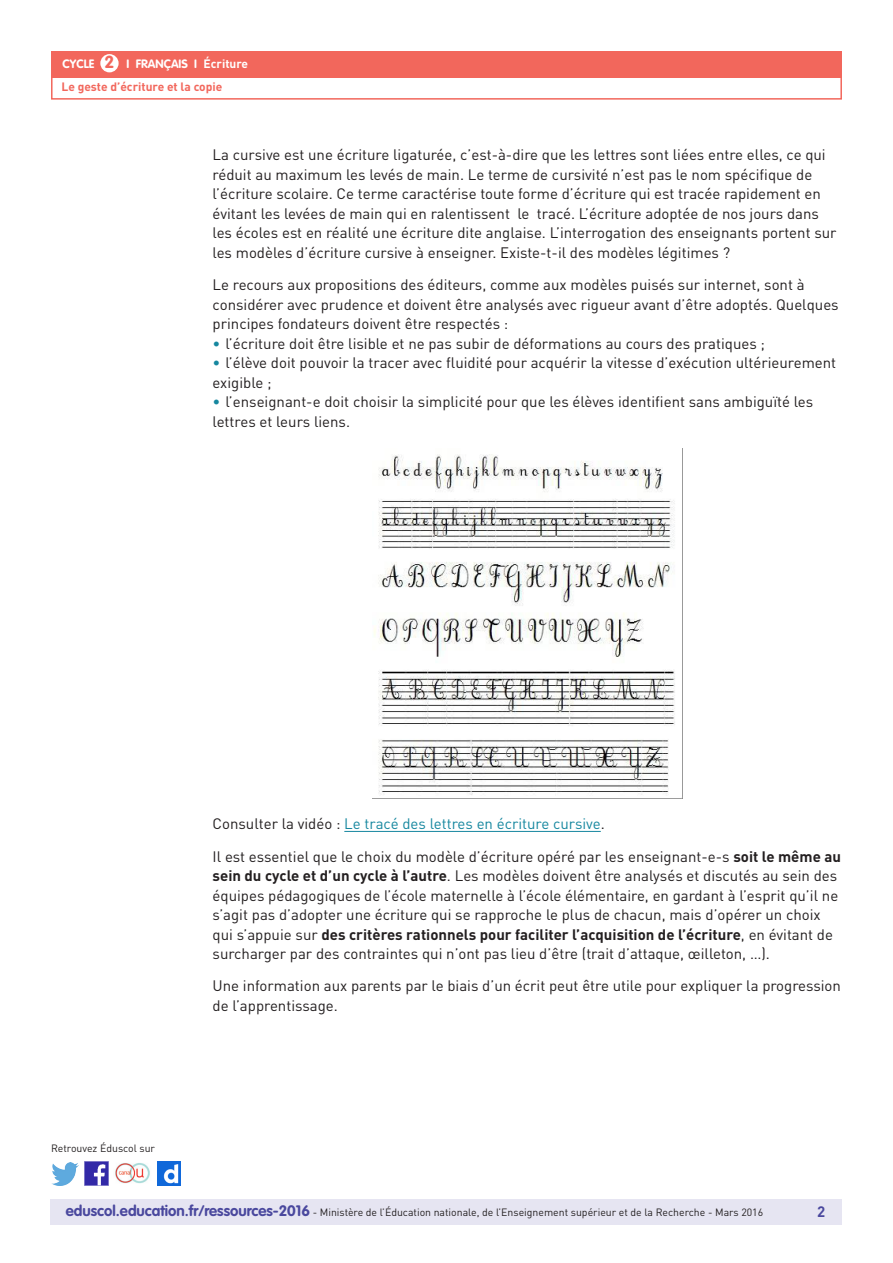
<style>
.page{position:relative;width:893px;height:1263px;background:#fff}
.page>*{position:absolute;margin:0;border:0;box-sizing:border-box;transform-origin:0 0}
.t1{font:700 17.25px "VAG Rounded Std";color:#f2675c}
._06_Texte_courant{font:15px/19.5px "DIN Pro";color:#231f20}
._08_Liste_à_puces_ni{font:15px/19.5px "DIN Pro";color:#231f20}
._06_Texte_courant-2{font:15px "DIN Pro";color:#16879f}
.t2{font:700 15px "DIN Pro";color:#4a489e}
.t3{font:700 12px "DIN Pro";color:#f2675c}
.t4{font:700 12px "VAG Rounded Std";color:#fff}
.t5{font:700 12px "DIN Pro";color:#fff}
.t6{font:10.5px "DIN Pro";color:#231f20}
.s1{color:#16879f}
.s2{color:#231f20}
.s3{font-weight:700}
.s4{font-family:"VAG Rounded Std";font-weight:700;font-size:15px;color:#4a489e}
</style>
<div class="page">
<div style="left:50px;top:1199px;width:791px;height:26px;background:#e6e5f2"></div>
<div style="left:51px;top:51px;width:791px;height:27px;background:#f2675c"></div>
<div style="left:100px;top:54px;width:19px;height:18px;background:#fff;border-radius:50%"></div>
<div style="left:51px;top:75px;width:791px;height:25px;border:2px solid #f2675c"></div>
<img style="left:85px;top:1162px;width:23px;height:23px">
<img style="left:51px;top:1163px;width:28px;height:22px">
<img style="left:158px;top:1162px;width:22px;height:23px">
<img style="left:115px;top:1163px;width:35px;height:21px">
<hr style="left:344px;top:831px;width:257px;height:1px;background:#16879f">
<img style="left:374px;top:454px;width:308px;height:344px">
<p class="t1" style="left:105px;top:52px;width:11px">2</p>
<p class="t5" style="left:204px;top:56px;width:46px">Écriture</p>
<p class="t3" style="left:61px;top:79px;width:162px">Le geste d’écriture et la copie</p>
<p class="t4" style="left:63px;top:57px;width:33px">CYCLE</p>
<p class="t4" style="left:127px;top:57px;width:72px">I FRANÇAIS I</p>
<p class="_06_Texte_courant" style="left:213px;top:145px;width:625px">La cursive est une écriture ligaturée, c’est-à-dire que les lettres sont liées entre elles, ce qui réduit au maximum les levés de main. Le terme de cursivité n’est pas le nom spécifique de l’écriture scolaire. Ce terme caractérise toute forme d’écriture qui est tracée rapidement en évitant les levées de main qui en ralentissent le tracé. L’écriture adoptée de nos jours dans les écoles est en réalité une écriture dite anglaise. L’interrogation des enseignants portent sur les modèles d’écriture cursive à enseigner. Existe-t-il des modèles légitimes ?</p>
<p class="_06_Texte_courant" style="left:213px;top:275px;width:628px">Le recours aux propositions des éditeurs, comme aux modèles puisés sur internet, sont à considérer avec prudence et doivent être analysés avec rigueur avant d’être adoptés. Quelques principes fondateurs doivent être respectés :</p>
<p class="_08_Liste_à_puces_ni" style="left:213px;top:333px;width:554px"><span class="s1">•</span> l’écriture doit être lisible et ne pas subir de déformations au cours des pratiques ;</p>
<p class="_08_Liste_à_puces_ni" style="left:213px;top:353px;width:625px"><span class="s1">•</span> l’élève doit pouvoir la tracer avec fluidité pour acquérir la vitesse d’exécution ultérieurement exigible ;</p>
<p class="_08_Liste_à_puces_ni" style="left:213px;top:392px;width:602px"><span class="s1">•</span> l’enseignant-e doit choisir la simplicité pour que les élèves identifient sans ambiguïté les lettres et leurs liens.</p>
<p class="t6" style="left:51px;top:1141px;width:106px">Retrouvez Éduscol sur</p>
<p class="_06_Texte_courant-2" style="left:213px;top:814px;width:394px"><span class="s2">Consulter la vidéo :</span> Le tracé des lettres en écriture cursive<span class="s2">.</span></p>
<p class="_06_Texte_courant" style="left:213px;top:846px;width:630px">Il est essentiel que le choix du modèle d’écriture opéré par les enseignant-e-s <span class="s3">soit le même au sein du cycle et d’un cycle à l’autre</span>. Les modèles doivent être analysés et discutés au sein des équipes pédagogiques de l’école maternelle à l’école élémentaire, en gardant à l’esprit qu’il ne s’agit pas d’adopter une écriture qui se rapproche le plus de chacun, mais d’opérer un choix qui s’appuie sur <span class="s3">des critères rationnels pour faciliter l’acquisition de l’écriture</span>, en évitant de surcharger par des contraintes qui n’ont pas lieu d’être (trait d’attaque, œilleton, …).</p>
<p class="_06_Texte_courant" style="left:213px;top:976px;width:630px">Une information aux parents par le biais d’un écrit peut être utile pour expliquer la progression de l’apprentissage.</p>
<p class="t6" style="left:66px;top:1205px;width:699px"><span class="s4">eduscol.education.fr/ressources-2016</span> - Ministère de l’Éducation nationale, de l’Enseignement supérieur et de la Recherche - Mars 2016</p>
<p class="t2" style="left:817px;top:1201px;width:10px">2</p>
</div>
